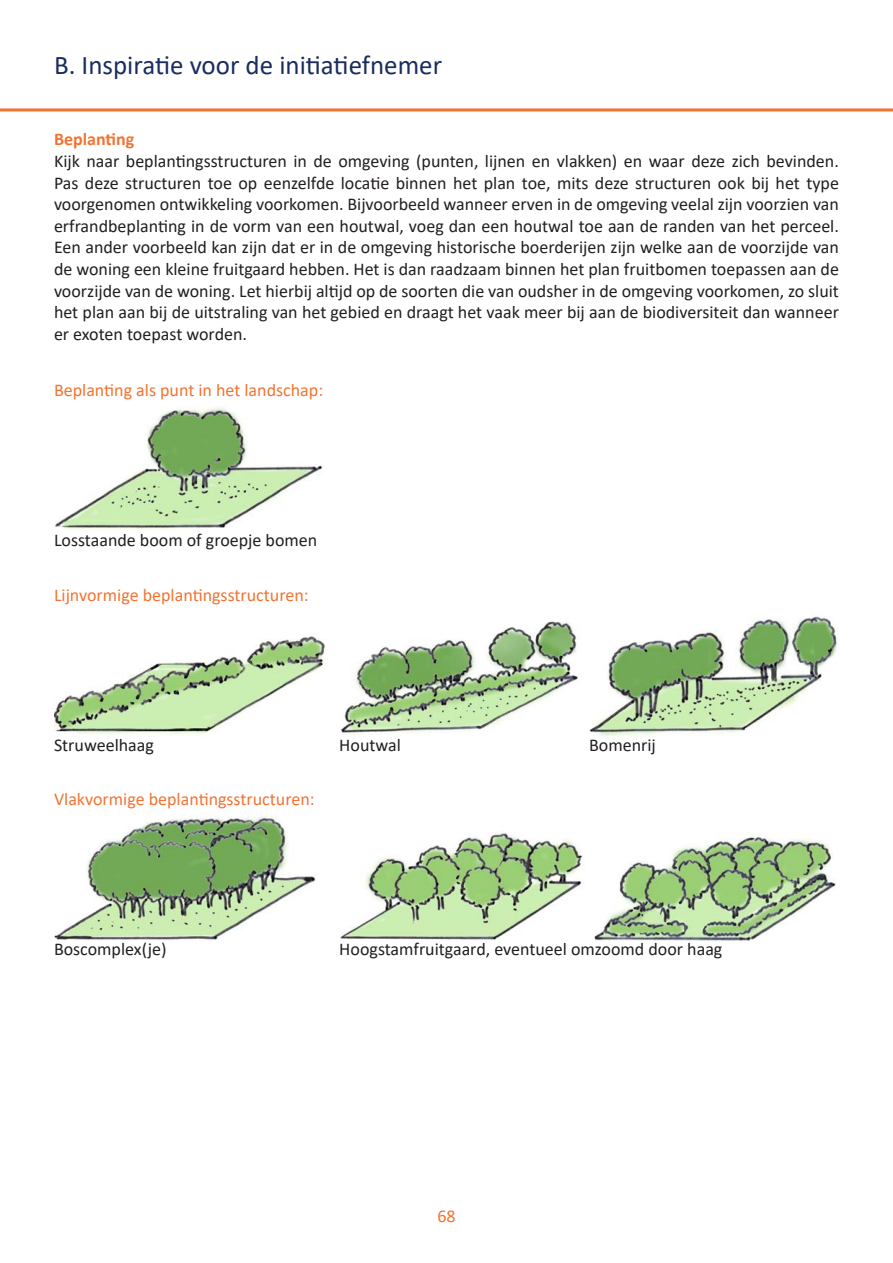
<style>
.page{position:relative;width:893px;height:1263px;background:#fff}
.page>*{position:absolute;margin:0;border:0;box-sizing:border-box;transform-origin:0 0}
.t1{font:27px "Calibri";color:#1b2d5e}
.t2{font:18px/21.6px "Calibri";color:#231f20;text-align:justify}
.t3{font:18px "Calibri";color:#f37331}
.t4{font:700 18px "Calibri";color:#f37331}
.t5{font:18px "Calibri";color:#f3732f}
</style>
<div class="page">
<hr style="left:0;top:108px;width:893px;height:3px;background:#f3732f">
<img style="left:341px;top:616px;width:237px;height:119px">
<img style="left:589px;top:616px;width:250px;height:121px">
<img style="left:54px;top:816px;width:263px;height:124px">
<img style="left:340px;top:832px;width:243px;height:108px">
<img style="left:55px;top:407px;width:268px;height:123px">
<img style="left:594px;top:836px;width:242px;height:105px">
<img style="left:54px;top:636px;width:272px;height:99px">
<p class="t1" style="left:54px;top:47px;width:390px">B. Inspiratie voor de initiatiefnemer</p>
<p class="t4" style="left:54px;top:127px;width:82px">Beplanting</p>
<p class="t2" style="left:54px;top:150px;width:786px">Kijk naar beplantingsstructuren in de omgeving (punten, lijnen en vlakken) en waar deze zich bevinden.<br>Pas deze structuren toe op eenzelfde locatie binnen het plan toe, mits deze structuren ook bij het type voorgenomen ontwikkeling voorkomen. Bijvoorbeeld wanneer erven in de omgeving veelal zijn voorzien van erfrandbeplanting in de vorm van een houtwal, voeg dan een houtwal toe aan de randen van het perceel.<br>Een ander voorbeeld kan zijn dat er in de omgeving historische boerderijen zijn welke aan de voorzijde van de woning een kleine fruitgaard hebben. Het is dan raadzaam binnen het plan fruitbomen toepassen aan de voorzijde van de woning. Let hierbij altijd op de soorten die van oudsher in de omgeving voorkomen, zo sluit het plan aan bij de uitstraling van het gebied en draagt het vaak meer bij aan de biodiversiteit dan wanneer er exoten toepast worden.</p>
<p class="t3" style="left:54px;top:378px;width:271px">Beplanting als punt in het landschap:</p>
<p class="t2" style="left:54px;top:529px;width:265px">Losstaande boom of groepje bomen</p>
<p class="t3" style="left:54px;top:582px;width:256px">Lijnvormige beplantingsstructuren:</p>
<p class="t2" style="left:54px;top:733px;width:101px">Struweelhaag</p>
<p class="t2" style="left:339px;top:733px;width:63px">Houtwal</p>
<p class="t2" style="left:589px;top:733px;width:68px">Bomenrij</p>
<p class="t3" style="left:54px;top:786px;width:262px">Vlakvormige beplantingsstructuren:</p>
<p class="t2" style="left:54px;top:938px;width:114px">Boscomplex(je)</p>
<p class="t2" style="left:339px;top:938px;width:385px">Hoogstamfruitgaard, eventueel omzoomd door haag</p>
<p class="t5" style="left:437px;top:1204px;width:20px">68</p>
</div>
